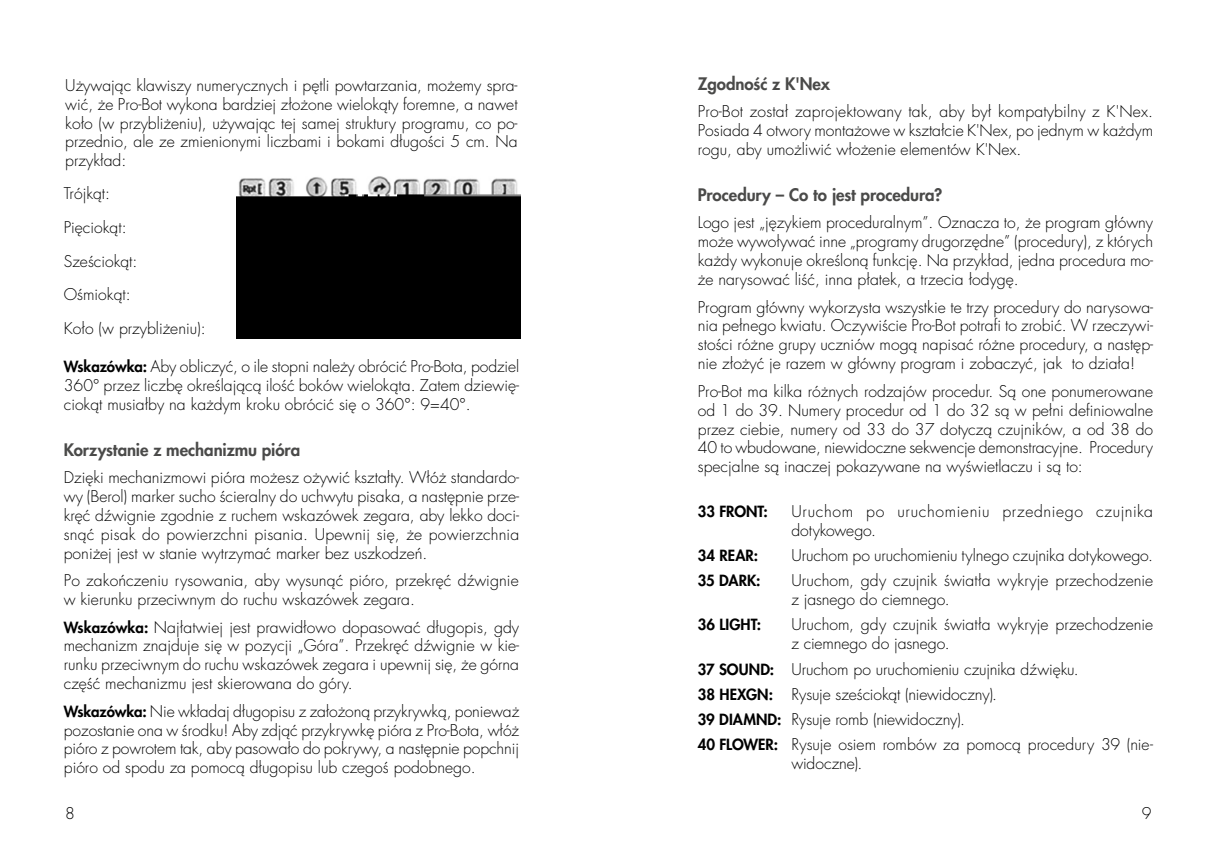
<style>
.page{position:relative;width:1217px;height:868px;background:#fff}
.page>*{position:absolute;margin:0;border:0;box-sizing:border-box;transform-origin:0 0}
.t1{font:800 16.8px "Futura LTS";letter-spacing:-.005em;color:#4a4a49}
.t2{font:300 15.75px/18.9px "Futura LTS";color:#000;text-align:justify}
.t3{font:300 15.75px/18.9px "Futura LTS";letter-spacing:.04em;color:#000}
.t4{font:800 15px "Futura LTS";color:#000}
.s1{font-weight:800;font-size:15px}
</style>
<div class="page">
<img style="left:236px;top:176px;width:284px;height:162px">
<p class="t2" style="left:65px;top:76px;width:453px">Używając klawiszy numerycznych i pętli powtarzania, możemy spra&shy;wić, że Pro-Bot wykona bardziej złożone wielokąty foremne, a nawet koło (w przybliżeniu), używając tej samej struktury programu, co po&shy;przednio, ale ze zmienionymi liczbami i bokami długości 5 cm. Na przykład:</p>
<p class="t2" style="left:64px;top:177px;width:143px;line-height:33.8px;text-align:left">Trójkąt:<br>Pięciokąt:<br>Sześciokąt:<br>Ośmiokąt:<br>Koło (w przybliżeniu):</p>
<p class="t2" style="left:64px;top:357px;width:457px"><span class="s1">Wskazówka:</span> Aby obliczyć, o ile stopni należy obrócić Pro-Bota, podziel 360° przez liczbę określającą ilość boków wielokąta. Zatem dziewię&shy;ciokąt musiałby na każdym kroku obrócić się o 360°: 9=40°.</p>
<p class="t1" style="left:64px;top:438px;width:238px">Korzystanie z mechanizmu pióra</p>
<p class="t2" style="left:64px;top:468px;width:457px">Dzięki mechanizmowi pióra możesz ożywić kształty. Włóż standardo&shy;wy (Berol) marker sucho ścieralny do uchwytu pisaka, a następnie prze&shy;kręć dźwignie zgodnie z ruchem wskazówek zegara, aby lekko doci&shy;snąć pisak do powierzchni pisania. Upewnij się, że powierzchnia poniżej jest w stanie wytrzymać marker bez uszkodzeń.</p>
<p class="t2" style="left:64px;top:571px;width:456px">Po zakończeniu rysowania, aby wysunąć pióro, przekręć dźwignie w kierunku przeciwnym do ruchu wskazówek zegara.</p>
<p class="t2" style="left:64px;top:617px;width:457px"><span class="s1">Wskazówka:</span> Najłatwiej jest prawidłowo dopasować długopis, gdy mechanizm znajduje się w pozycji „Góra”. Przekręć dźwignie w kie&shy;runku przeciwnym do ruchu wskazówek zegara i upewnij się, że górna część mechanizmu jest skierowana do góry.</p>
<p class="t2" style="left:64px;top:701px;width:457px"><span class="s1">Wskazówka:</span> Nie wkładaj długopisu z założoną przykrywką, ponieważ pozostanie ona w środku! Aby zdjąć przykrywkę pióra z Pro-Bota, włóż pióro z powrotem tak, aby pasowało do pokrywy, a następnie popchnij pióro od spodu za pomocą długopisu lub czegoś podobnego.</p>
<p class="t2" style="left:65px;top:804px;width:11px">8</p>
<p class="t1" style="left:697px;top:73px;width:134px">Zgodność z K'Nex</p>
<p class="t2" style="left:697px;top:103px;width:456px">Pro-Bot został zaprojektowany tak, aby był kompatybilny z K'Nex.<br>Posiada 4 otwory montażowe w kształcie K'Nex, po jednym w każdym rogu, aby umożliwić włożenie elementów K'Nex.</p>
<p class="t1" style="left:697px;top:183px;width:246px">Procedury – Co to jest procedura?</p>
<p class="t2" style="left:697px;top:213px;width:456px">Logo jest „językiem proceduralnym”. Oznacza to, że program główny może wywoływać inne „programy drugorzędne” (procedury), z których każdy wykonuje określoną funkcję. Na przykład, jedna procedura mo&shy;że narysować liść, inna płatek, a trzecia łodygę.</p>
<p class="t2" style="left:697px;top:298px;width:456px">Program główny wykorzysta wszystkie te trzy procedury do narysowa&shy;nia pełnego kwiatu. Oczywiście Pro-Bot potrafi to zrobić. W rzeczywi&shy;stości różne grupy uczniów mogą napisać różne procedury, a następ&shy;nie złożyć je razem w główny program i zobaczyć, jak to działa!</p>
<p class="t2" style="left:697px;top:382px;width:456px">Pro-Bot ma kilka różnych rodzajów procedur. Są one ponumerowane od 1 do 39. Numery procedur od 1 do 32 są w pełni definiowalne przez ciebie, numery od 33 do 37 dotyczą czujników, a od 38 do 40 to wbudowane, niewidoczne sekwencje demonstracyjne. Procedury specjalne są inaczej pokazywane na wyświetlaczu i są to:</p>
<p class="t4" style="left:697px;top:501px;width:71px">33 FRONT:</p>
<p class="t3" style="left:791px;top:501px;width:363px">Uruchom po uruchomieniu przedniego czujnika dotykowego.</p>
<p class="t4" style="left:697px;top:545px;width:62px">34 REAR:</p>
<p class="t2" style="left:791px;top:546px;width:363px">Uruchom po uruchomieniu tylnego czujnika dotykowego.</p>
<p class="t4" style="left:697px;top:570px;width:64px">35 DARK:</p>
<p class="t2" style="left:791px;top:571px;width:363px">Uruchom, gdy czujnik światła wykryje przechodzenie z jasnego do ciemnego.</p>
<p class="t4" style="left:697px;top:614px;width:65px">36 LIGHT:</p>
<p class="t2" style="left:791px;top:615px;width:363px">Uruchom, gdy czujnik światła wykryje przechodzenie z ciemnego do jasnego.</p>
<p class="t2" style="left:697px;top:656px;width:456px;line-height:25.3px;text-align:left"><span class="s1">37 SOUND:</span> Uruchom po uruchomieniu czujnika dźwięku.<br><span class="s1">38 HEXGN:</span> Rysuje sześciokąt (niewidoczny).<br><span class="s1">39 DIAMND:</span> Rysuje romb (niewidoczny).<br><span class="s1">40 FLOWER:</span> Rysuje osiem rombów za pomocą procedury 39 (nie-</p>
<p class="t2" style="left:791px;top:754px;width:72px">widoczne).</p>
<p class="t2" style="left:1141px;top:804px;width:11px">9</p>
</div>
